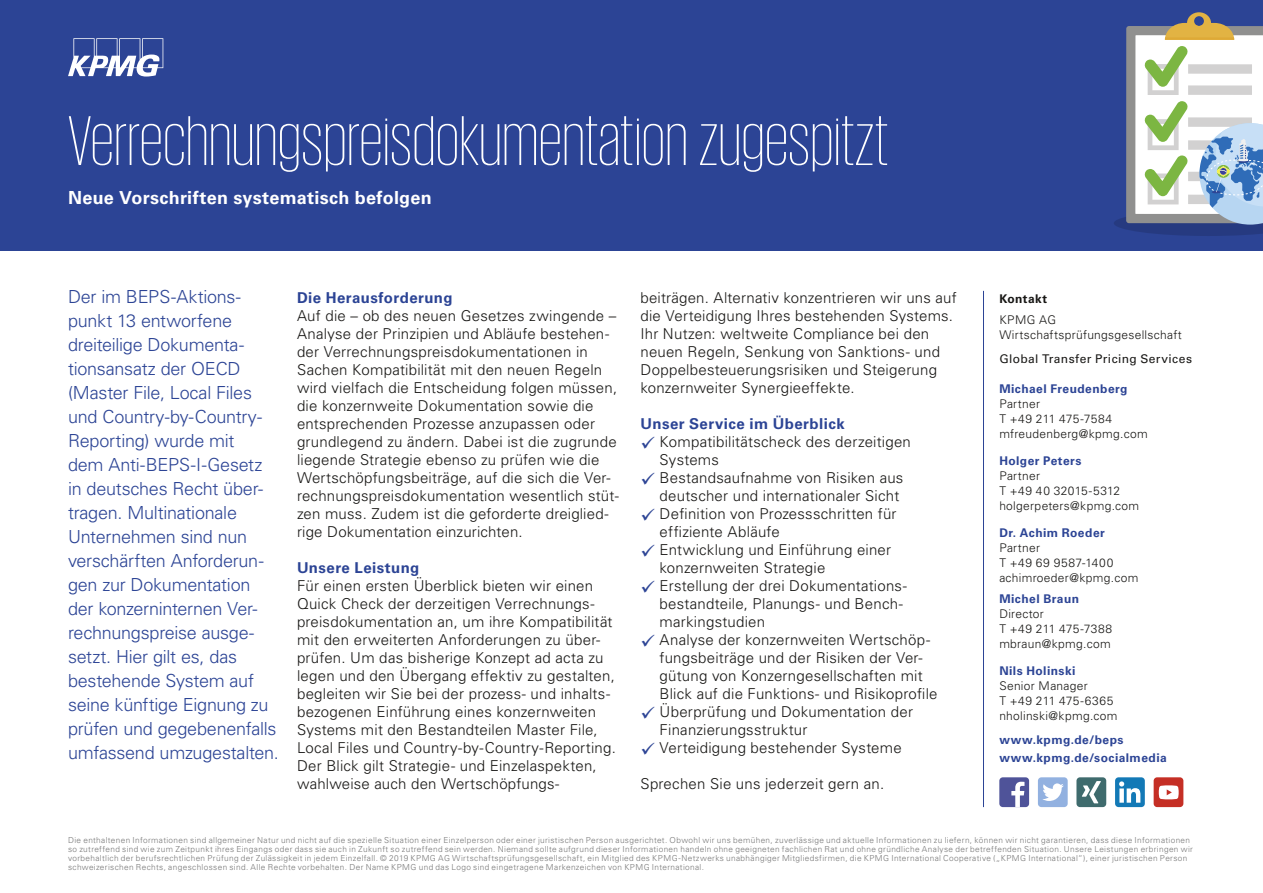
<style>
.page{position:relative;width:1263px;height:893px;background:#fff}
.page>*{position:absolute;margin:0;border:0;box-sizing:border-box;transform-origin:0 0}
.t1{font:200 72px "KPMG";letter-spacing:.01em;color:#fff}
.t2{font:300 18px/24px "Univers LT Std";letter-spacing:-.015em;color:#2c4495}
.t3{font:700 18px "Univers LT Std";letter-spacing:.015em;color:#fff}
.t4{font:300 15px/18px "Univers LT Std";letter-spacing:.015em;color:#181715}
.t5{font:700 15px "Univers LT Std";letter-spacing:.03em;color:#2c4495}
.t6{font:300 12px/15px "Univers LT Std";letter-spacing:.025em;color:#181715}
.t7{font:700 12px/18px "Univers LT Std";letter-spacing:.04em;color:#2c4495}
.t8{font:12px "Univers LT Std";letter-spacing:.035em;color:#181715}
.t9{font:700 12px "Univers LT Std";letter-spacing:.035em;color:#181715}
.t10{font:300 8.25px/9px "Univers LT Std";letter-spacing:.045em;color:#777}
.s1{color:#2c4495}
</style>
<div class="page">
<hr style="left:983px;top:291px;width:1px;height:516px;background:#2c4495">
<div style="left:0;top:0;width:1263px;height:251px;background:#2c4495"></div>
<svg style="left:68px;top:38px;width:95px;height:39px"></svg>
<svg style="left:1114px;top:12px;width:149px;height:224px;background:#aebac3"></svg>
<svg style="left:999px;top:777px;width:30px;height:30px"></svg>
<svg style="left:1038px;top:777px;width:30px;height:30px"></svg>
<svg style="left:1076px;top:777px;width:30px;height:30px"></svg>
<svg style="left:1115px;top:777px;width:30px;height:30px"></svg>
<svg style="left:1153px;top:777px;width:30px;height:30px"></svg>
<h1 class="t1" style="left:68px;top:107px;width:822px">Verrechnungspreisdokumentation zugespitzt</h1>
<p class="t3" style="left:68px;top:187px;width:365px">Neue Vorschriften systematisch befolgen</p>
<p class="t2" style="left:68px;top:285px;width:212px">Der im BEPS-Aktions&shy;punkt 13 entworfene dreiteilige Dokumenta&shy;tionsansatz der OECD (Master File, Local Files und Country-by-Country-<br>Reporting) wurde mit<br>dem Anti-BEPS-I-Gesetz in deutsches Recht über&shy;tragen. Multinationale<br>Unternehmen sind nun verschärften Anforderun&shy;gen zur Dokumentation der konzerninternen Ver&shy;rechnungspreise ausge&shy;setzt. Hier gilt es, das bestehende System auf seine künftige Eignung zu prüfen und gegebenenfalls umfassend umzugestalten.</p>
<p class="t5" style="left:297px;top:289px;width:157px">Die Herausforderung</p>
<p class="t4" style="left:297px;top:307px;width:323px">Auf die – ob des neuen Gesetzes zwingende – Analyse der Prinzipien und Abläufe bestehen&shy;der Verrechnungspreisdokumentationen in Sachen Kompatibilität mit den neuen Regeln wird vielfach die Entscheidung folgen müssen, die konzernweite Dokumentation sowie die entsprechenden Prozesse anzupassen oder grundlegend zu ändern. Dabei ist die zugrunde liegende Strategie ebenso zu prüfen wie die Wertschöpfungsbeiträge, auf die sich die Ver&shy;rechnungspreisdokumentation wesentlich stüt&shy;zen muss. Zudem ist die geforderte dreiglied&shy;rige Dokumentation einzurichten.</p>
<p class="t5" style="left:297px;top:559px;width:124px">Unsere Leistung</p>
<p class="t4" style="left:297px;top:577px;width:320px">Für einen ersten Überblick bieten wir einen Quick Check der derzeitigen Verrechnungs&shy;preisdokumentation an, um ihre Kompatibilität mit den erweiterten Anforderungen zu über&shy;prüfen. Um das bisherige Konzept ad acta zu legen und den Übergang effektiv zu gestalten, begleiten wir Sie bei der prozess- und inhalts&shy;bezogenen Einführung eines konzernweiten Systems mit den Bestandteilen Master File, Local Files und Country-by-Country-Reporting.<br>Der Blick gilt Strategie- und Einzelaspekten, wahlweise auch den Wertschöpfungs-</p>
<p class="t4" style="left:640px;top:289px;width:318px">beiträgen. Alternativ konzentrieren wir uns auf die Verteidigung Ihres bestehenden Systems.<br>Ihr Nutzen: weltweite Compliance bei den neuen Regeln, Senkung von Sanktions- und Doppelbesteuerungsrisiken und Steigerung konzernweiter Synergieeffekte.</p>
<p class="t5" style="left:640px;top:415px;width:206px">Unser Service im Überblick</p>
<p class="t4" style="left:660px;top:433px;width:253px;text-indent:-19px"><span class="s1">✓</span> Kompatibilitätscheck des derzeitigen<br>Systems</p>
<p class="t4" style="left:640px;top:469px;width:264px;text-align:right"><span class="s1">✓</span> Bestandsaufnahme von Risiken aus deutscher und internationaler Sicht</p>
<p class="t4" style="left:660px;top:505px;width:238px;text-indent:-19px"><span class="s1">✓</span> Definition von Prozessschritten für effiziente Abläufe</p>
<p class="t4" style="left:660px;top:541px;width:233px;text-indent:-19px"><span class="s1">✓</span> Entwicklung und Einführung einer konzernweiten Strategie</p>
<p class="t4" style="left:660px;top:577px;width:248px;text-indent:-19px"><span class="s1">✓</span> Erstellung der drei Dokumentations&shy;bestandteile, Planungs- und Bench&shy;markingstudien</p>
<p class="t4" style="left:660px;top:631px;width:279px;text-indent:-19px"><span class="s1">✓</span> Analyse der konzernweiten Wertschöp&shy;fungsbeiträge und der Risiken der Ver&shy;gütung von Konzerngesellschaften mit Blick auf die Funktions- und Risikoprofile</p>
<p class="t4" style="left:660px;top:703px;width:255px;text-indent:-19px"><span class="s1">✓</span> Überprüfung und Dokumentation der<br>Finanzierungsstruktur</p>
<p class="t4" style="left:640px;top:739px;width:263px"><span class="s1">✓</span> Verteidigung bestehender Systeme</p>
<p class="t4" style="left:640px;top:775px;width:245px">Sprechen Sie uns jederzeit gern an.</p>
<p class="t9" style="left:999px;top:292px;width:49px">Kontakt</p>
<p class="t6" style="left:999px;top:312px;width:184px">KPMG AG<br>Wirtschaftsprüfungsgesellschaft</p>
<p class="t8" style="left:999px;top:352px;width:194px">Global Transfer Pricing Services</p>
<p class="t7" style="left:999px;top:380px;width:130px">Michael Freudenberg</p>
<p class="t6" style="left:999px;top:396px;width:150px">Partner<br>T +49 211 475-7584 mfreudenberg@kpmg.com</p>
<p class="t7" style="left:999px;top:452px;width:84px">Holger Peters</p>
<p class="t6" style="left:999px;top:468px;width:141px">Partner<br>T +49 40 32015-5312 holgerpeters@kpmg.com</p>
<p class="t7" style="left:999px;top:524px;width:107px">Dr. Achim Roeder</p>
<p class="t6" style="left:999px;top:540px;width:141px">Partner<br>T +49 69 9587-1400 achimroeder@kpmg.com</p>
<p class="t7" style="left:999px;top:590px;width:81px">Michel Braun</p>
<p class="t6" style="left:999px;top:606px;width:114px">Director<br>T +49 211 475-7388 mbraun@kpmg.com</p>
<p class="t7" style="left:999px;top:662px;width:78px">Nils Holinski</p>
<p class="t6" style="left:999px;top:678px;width:120px">Senior Manager<br>T +49 211 475-6365 nholinski@kpmg.com</p>
<p class="t7" style="left:999px;top:731px;width:169px">www.kpmg.de/beps www.kpmg.de/socialmedia</p>
<p class="t10" style="left:68px;top:836px;width:1126px">Die enthaltenen Informationen sind allgemeiner Natur und nicht auf die spezielle Situation einer Einzelperson oder einer juristischen Person ausgerichtet. Obwohl wir uns bemühen, zuverlässige und aktuelle Informationen zu liefern, können wir nicht garantieren, dass diese Informationen so zutreffend sind wie zum Zeitpunkt ihres Eingangs oder dass sie auch in Zukunft so zutreffend sein werden. Niemand sollte aufgrund dieser Informationen handeln ohne geeigneten fachlichen Rat und ohne gründliche Analyse der betreffenden Situation. Unsere Leistungen erbringen wir vorbehaltlich der berufsrechtlichen Prüfung der Zulässigkeit in jedem Einzelfall. © 2019 KPMG AG Wirtschaftsprüfungsgesellschaft, ein Mitglied des KPMG-Netzwerks unabhängiger Mitgliedsfirmen, die KPMG International Cooperative („KPMG International“), einer juristischen Person schweizerischen Rechts, angeschlossen sind. Alle Rechte vorbehalten. Der Name KPMG und das Logo sind eingetragene Markenzeichen von KPMG International.</p>
</div>
